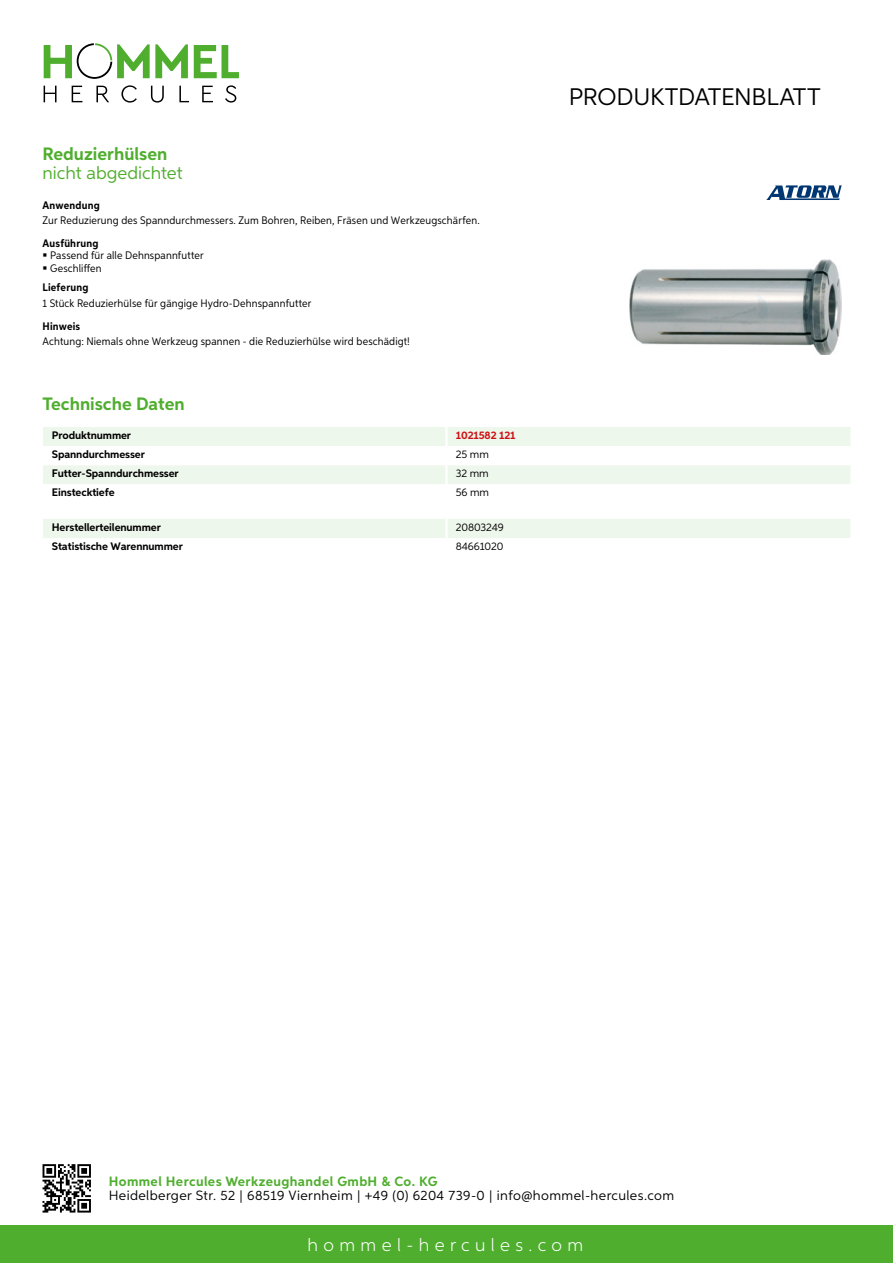
<style>
.page{position:relative;width:893px;height:1263px;background:#fff}
.page>*{position:absolute;margin:0;border:0;box-sizing:border-box;transform-origin:0 0}
.t1{font:24px "Aspira";letter-spacing:-.01em;color:#000}
.t2{font:700 18px "Aspira";color:#50ae2f}
.t3{font:300 18px "Aspira";letter-spacing:.3em;color:#fff}
.t4{font:18px "Aspira";color:#50ae2f}
.t5{font:13.5px "Aspira";letter-spacing:.03em;color:#000}
.t6{font:700 13.5px "Aspira";letter-spacing:.03em;color:#50ae2f}
.t7{font:10.95px/12.8px "Aspira Nar";letter-spacing:.015em;color:#000}
.t8{font:700 10.95px "Aspira";letter-spacing:-.01em;color:#000}
.t9{font:700 10.95px "Aspira Nar";letter-spacing:.02em;color:#000}
.t10{font:10.95px "Aspira";letter-spacing:-.01em;color:#000}
.t11{font:700 10.95px "Aspira";letter-spacing:-.01em;color:#cd1013}
</style>
<div class="page">
<div style="left:0;top:1226px;width:893px;height:37px;background:#50ae2f"></div>
<svg style="left:43px;top:1164px;width:48px;height:48px"></svg>
<svg style="left:194px;top:45px;width:45px;height:33px"></svg>
<svg style="left:44px;top:43px;width:144px;height:36px"></svg>
<svg style="left:44px;top:86px;width:13px;height:16px"></svg>
<svg style="left:72px;top:86px;width:10px;height:16px"></svg>
<svg style="left:96px;top:86px;width:13px;height:16px"></svg>
<svg style="left:121px;top:85px;width:16px;height:18px"></svg>
<svg style="left:151px;top:86px;width:13px;height:17px"></svg>
<svg style="left:179px;top:86px;width:10px;height:16px"></svg>
<svg style="left:202px;top:86px;width:11px;height:16px"></svg>
<svg style="left:225px;top:85px;width:11px;height:18px"></svg>
<div style="left:43px;top:427px;width:807px;height:19px;background:#eef7eb"></div>
<div style="left:43px;top:465px;width:807px;height:19px;background:#eef7eb"></div>
<hr style="left:445px;top:427px;width:3px;height:19px;background:#fff">
<hr style="left:445px;top:465px;width:3px;height:19px;background:#fff">
<div style="left:43px;top:519px;width:807px;height:19px;background:#eef7eb"></div>
<img style="left:629px;top:259px;width:213px;height:95px">
<svg style="left:766px;top:185px;width:76px;height:15px"></svg>
<h2 class="t2" style="left:43px;top:142px;width:126px">Reduzierhülsen</h2>
<h2 class="t4" style="left:43px;top:162px;width:142px">nicht abgedichtet</h2>
<p class="t9" style="left:43px;top:199px;width:59px">Anwendung</p>
<p class="t7" style="left:43px;top:214px;width:439px">Zur Reduzierung des Spanndurchmessers. Zum Bohren, Reiben, Fräsen und Werkzeugschärfen.</p>
<p class="t9" style="left:43px;top:236px;width:58px">Ausführung</p>
<p class="t7" style="left:50px;top:249px;width:155px">Passend für alle Dehnspannfutter<br>Geschliffen</p>
<p class="t9" style="left:43px;top:281px;width:47px">Lieferung</p>
<p class="t7" style="left:43px;top:296px;width:270px">1 Stück Reduzierhülse für gängige Hydro-Dehnspannfutter</p>
<p class="t9" style="left:43px;top:319px;width:39px">Hinweis</p>
<p class="t7" style="left:43px;top:334px;width:369px">Achtung: Niemals ohne Werkzeug spannen - die Reduzierhülse wird beschädigt!</p>
<h2 class="t2" style="left:43px;top:393px;width:144px">Technische Daten</h2>
<p class="t8" style="left:52px;top:428px;width:81px">Produktnummer</p>
<p class="t11" style="left:456px;top:428px;width:61px">1021582 121</p>
<p class="t8" style="left:52px;top:447px;width:95px">Spanndurchmesser</p>
<p class="t10" style="left:456px;top:448px;width:35px">25 mm</p>
<p class="t8" style="left:52px;top:467px;width:128px">Futter-Spanndurchmesser</p>
<p class="t10" style="left:456px;top:467px;width:34px">32 mm</p>
<p class="t8" style="left:52px;top:486px;width:64px">Einstecktiefe</p>
<p class="t10" style="left:456px;top:486px;width:35px">56 mm</p>
<p class="t8" style="left:52px;top:520px;width:111px">Herstellerteilenummer</p>
<p class="t10" style="left:456px;top:520px;width:50px">20803249</p>
<p class="t8" style="left:52px;top:539px;width:132px">Statistische Warennummer</p>
<p class="t10" style="left:456px;top:539px;width:49px">84661020</p>
<h1 class="t1" style="left:569px;top:82px;width:253px">Produktdatenblatt</h1>
<p class="t6" style="left:109px;top:1172px;width:330px">Hommel Hercules Werkzeughandel GmbH &amp; Co. KG</p>
<p class="t5" style="left:109px;top:1187px;width:567px">Heidelberger Str. 52 | 68519 Viernheim | +49 (0) 6204 739-0 | info@hommel-hercules.com</p>
<h2 class="t3" style="left:307px;top:1234px;width:277px">hommel-hercules.com</h2>
</div>
